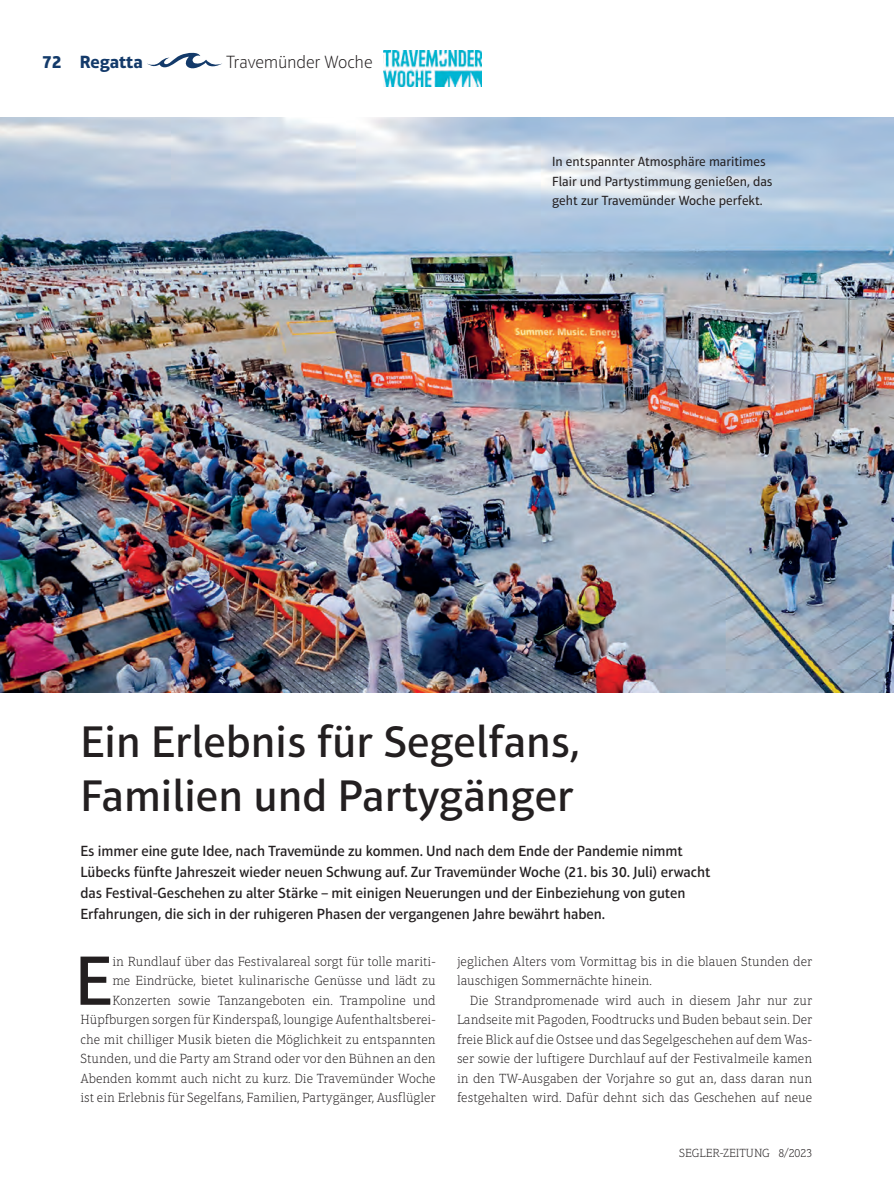
<style>
.page{position:relative;width:894px;height:1191px;background:#fff}
.page>*{position:absolute;margin:0;border:0;box-sizing:border-box;transform-origin:0 0}
.t1{font:500 70.8px "Aptifer Sans LT Pro";color:#231f20}
.t2{font:500 45px/54px "Aptifer Sans LT Pro";color:#231f20}
.t3{font:100 18px "Aptifer Sans LT Pro";letter-spacing:-.015em;color:#231f20}
.t4{font:700 18px "Aptifer Sans LT Pro";letter-spacing:-.005em;color:#133a6a}
.t5{font:500 15px/21px "Aptifer Sans LT Pro";letter-spacing:-.005em;color:#231f20}
.t6{font:100 13.5px/19.5px "Aptifer Slab LT Pro";color:#231f20;text-align:right}
.t7{font:13.5px/19.5px "Aptifer Sans LT Pro";color:#231f20}
.t8{font:100 12px "Aptifer Slab LT Pro";color:#231f20}
</style>
<div class="page">
<svg style="left:147px;top:52px;width:75px;height:17px"></svg>
<img style="left:383px;top:51px;width:99px;height:35px">
<img style="left:0;top:117px;width:893px;height:576px">
<h3 class="t4" style="left:42px;top:51px;width:102px">72 Regatta</h3>
<h3 class="t3" style="left:226px;top:52px;width:148px">Travemünder Woche</h3>
<p class="t7" style="left:552px;top:152px;width:222px">In entspannter Atmosphäre maritimes<br>Flair und Partystimmung genießen, das geht zur Travemünder Woche perfekt.</p>
<h2 class="t2" style="left:80px;top:715px;width:501px">Ein Erlebnis für Segelfans,<br>Familien und Partygänger</h2>
<p class="t5" style="left:80px;top:841px;width:631px">Es immer eine gute Idee, nach Travemünde zu kommen. Und nach dem Ende der Pandemie nimmt Lübecks fünfte Jahreszeit wieder neuen Schwung auf. Zur Travemünder Woche (21. bis 30. Juli) erwacht das Festival-Geschehen zu alter Stärke – mit einigen Neuerungen und der Einbeziehung von guten Erfahrungen, die sich in der ruhigeren Phasen der vergangenen Jahre bewährt haben.</p>
<h1 class="t1" style="left:75px;top:940px;width:39px">E</h1>
<p class="t6" style="left:80px;top:952px;width:357px">in Rundlauf über das Festivalareal sorgt für tolle mariti-<br>me Eindrücke, bietet kulinarische Genüsse und lädt zu Konzerten sowie Tanzangeboten ein. Trampoline und Hüpfburgen sorgen für Kinderspaß, loungige Aufenthaltsberei&shy;che mit chilliger Musik bieten die Möglichkeit zu entspannten Stunden, und die Party am Strand oder vor den Bühnen an den Abenden kommt auch nicht zu kurz. Die Travemünder Woche ist ein Erlebnis für Segelfans, Familien, Partygänger, Ausflügler</p>
<p class="t6" style="left:457px;top:951px;width:357px;text-align:left">jeglichen Alters vom Vormittag bis in die blauen Stunden der lauschigen Sommernächte hinein.</p>
<p class="t6" style="left:457px;top:990px;width:357px;text-align:justify;text-indent:13px">Die Strandpromenade wird auch in diesem Jahr nur zur Landseite mit Pagoden, Foodtrucks und Buden bebaut sein. Der freie Blick auf die Ostsee und das Segelgeschehen auf dem Was&shy;ser sowie der luftigere Durchlauf auf der Festivalmeile kamen in den TW-Ausgaben der Vorjahre so gut an, dass daran nun festgehalten wird. Dafür dehnt sich das Geschehen auf neue</p>
<p class="t8" style="left:679px;top:1146px;width:135px">SEGLER-ZEITUNG 8/2023</p>
</div>
